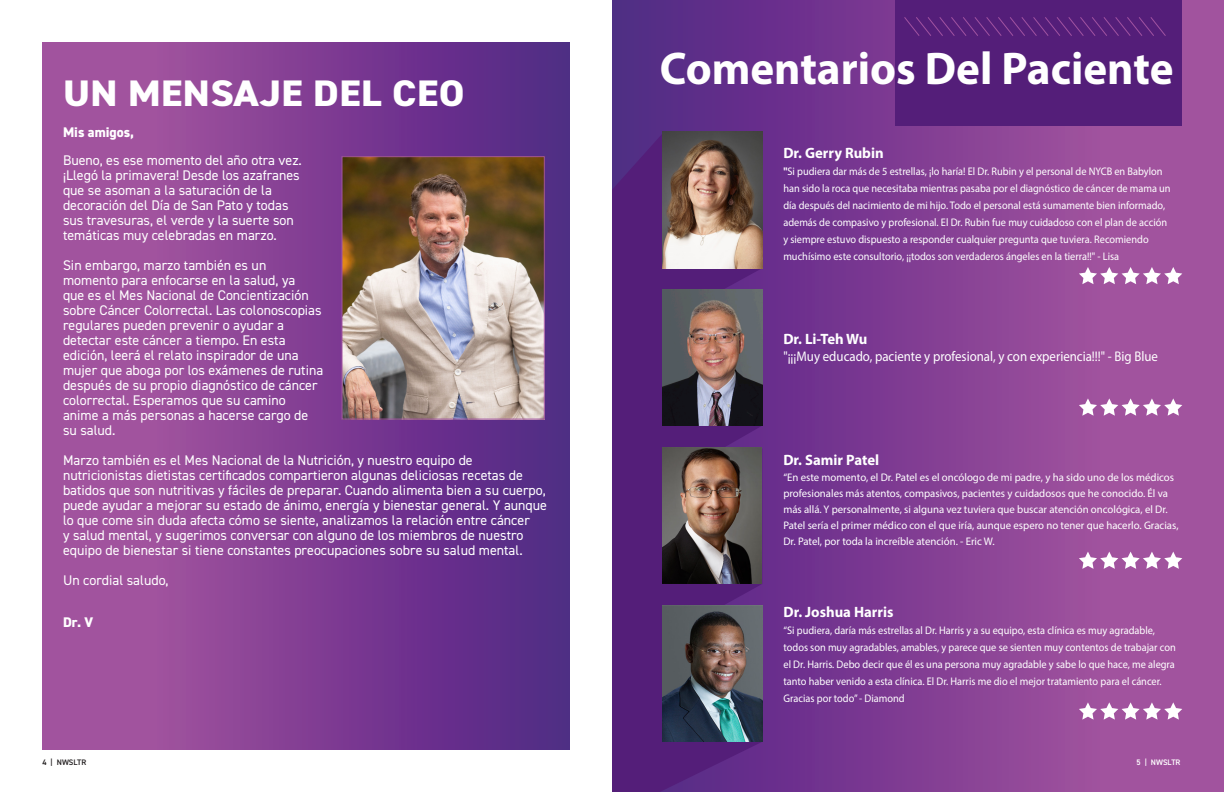
<style>
.page{position:relative;width:1224px;height:792px;background:#fff}
.page>*{position:absolute;margin:0;border:0;box-sizing:border-box;transform-origin:0 0}
.t1{font:700 46px "Myriad Pro";color:#fff}
.Quote_centered{font:800 37px "DIN2014";letter-spacing:.01em;color:#fff;scale:1.1 1}
.t2{font:700 15px "Myriad Pro";color:#fff}
.Quote_centered-2{font:14px/15px "DIN2014";color:#fff}
.t3{font:14px "Myriad Pro";color:#fff;scale:.92 1}
.Quote_centered-3{font:800 14px "DIN2014";color:#fff}
.t4{font:11px/17px "Myriad Pro";color:#fff;scale:.94 1}
.t5{font:11px/16px "Myriad Pro";color:#fff}
.t6{font:600 8px "DIN2014";color:#231f20}
.t7{font:600 8px "DIN2014";color:#fff}
.s1{font-weight:700}
</style>
<div class="page">
<div style="left:43px;top:43px;width:527px;height:707px;background:linear-gradient(to right,#af59a2,#522685)"></div>
<img style="left:344px;top:158px;width:199px;height:260px">
<div style="left:342px;top:156px;width:203px;height:264px;border:1px solid #a153a1"></div>
<div style="left:612px;top:0;width:612px;height:792px;background:linear-gradient(to right,#512685,#ae58a2)"></div>
<svg style="left:612px;top:132px;width:150px;height:660px;background:#55217a"></svg>
<img style="left:663px;top:132px;width:99px;height:136px">
<img style="left:663px;top:290px;width:99px;height:136px">
<img style="left:663px;top:447px;width:98px;height:137px">
<img style="left:663px;top:605px;width:99px;height:137px">
<svg style="left:1079px;top:267px;width:103px;height:17px"></svg>
<svg style="left:1079px;top:398px;width:103px;height:18px"></svg>
<svg style="left:1079px;top:552px;width:103px;height:17px"></svg>
<svg style="left:1079px;top:702px;width:103px;height:18px"></svg>
<div style="left:896px;top:0;width:286px;height:126px;background:#541e79"></div>
<svg style="left:904px;top:17px;width:262px;height:19px"></svg>
<p class="Quote_centered" style="left:63px;top:69px;width:366px">UN MENSAJE DEL CEO</p>
<p class="Quote_centered-3" style="left:63px;top:123px;width:73px">Mis amigos,</p>
<p class="Quote_centered-2" style="left:63px;top:153px;width:240px">Bueno, es ese momento del año otra vez. ¡Llegó la primavera! Desde los azafranes que se asoman a la saturación de la decoración del Día de San Pato y todas sus travesuras, el verde y la suerte son temáticas muy celebradas en marzo.</p>
<p class="Quote_centered-2" style="left:63px;top:258px;width:262px">Sin embargo, marzo también es un momento para enfocarse en la salud, ya<br>que es el Mes Nacional de Concientización sobre Cáncer Colorrectal. Las colonoscopias regulares pueden prevenir o ayudar a detectar este cáncer a tiempo. En esta edición, leerá el relato inspirador de una mujer que aboga por los exámenes de rutina después de su propio diagnóstico de cáncer colorrectal. Esperamos que su camino anime a más personas a hacerse cargo de su salud.</p>
<p class="Quote_centered-2" style="left:63px;top:453px;width:486px">Marzo también es el Mes Nacional de la Nutrición, y nuestro equipo de nutricionistas dietistas certificados compartieron algunas deliciosas recetas de batidos que son nutritivas y fáciles de preparar. Cuando alimenta bien a su cuerpo, puede ayudar a mejorar su estado de ánimo, energía y bienestar general. Y aunque lo que come sin duda afecta cómo se siente, analizamos la relación entre cáncer<br>y salud mental, y sugerimos conversar con alguno de los miembros de nuestro equipo de bienestar si tiene constantes preocupaciones sobre su salud mental.</p>
<p class="Quote_centered-2" style="left:63px;top:573px;width:107px">Un cordial saludo,</p>
<p class="Quote_centered-3" style="left:63px;top:613px;width:32px">Dr. V</p>
<p class="t1" style="left:660px;top:39px;width:515px">Comentarios Del Paciente</p>
<p class="t2" style="left:783px;top:143px;width:102px">Dr. Gerry Rubin</p>
<p class="t4" style="left:783px;top:163px;width:414px"><span class="s1">"</span>Si pudiera dar más de 5 estrellas, ¡lo haría! El Dr. Rubin y el personal de NYCB en Babylon han sido la roca que necesitaba mientras pasaba por el diagnóstico de cáncer de mama un día después del nacimiento de mi hijo. Todo el personal está sumamente bien informado, además de compasivo y profesional. El Dr. Rubin fue muy cuidadoso con el plan de acción y siempre estuvo dispuesto a responder cualquier pregunta que tuviera. Recomiendo muchísimo este consultorio, ¡¡todos son verdaderos ángeles en la tierra!!" - Lisa</p>
<p class="t2" style="left:783px;top:329px;width:86px">Dr. Li-Teh Wu</p>
<p class="t3" style="left:783px;top:347px;width:409px">"¡¡¡Muy educado, paciente y profesional, y con experiencia!!!" - Big Blue</p>
<p class="t2" style="left:783px;top:451px;width:97px">Dr. Samir Patel</p>
<p class="t5" style="left:783px;top:470px;width:397px">“En este momento, el Dr. Patel es el oncólogo de mi padre, y ha sido uno de los médicos profesionales más atentos, compasivos, pacientes y cuidadosos que he conocido. Él va más allá. Y personalmente, si alguna vez tuviera que buscar atención oncológica, el Dr.<br>Patel sería el primer médico con el que iría, aunque espero no tener que hacerlo. Gracias, Dr. Patel, por toda la increíble atención. - Eric W.</p>
<p class="t2" style="left:783px;top:602px;width:112px">Dr. Joshua Harris</p>
<p class="t4" style="left:783px;top:621px;width:419px">“Si pudiera, daría más estrellas al Dr. Harris y a su equipo, esta clínica es muy agradable, todos son muy agradables, amables, y parece que se sienten muy contentos de trabajar con el Dr. Harris. Debo decir que él es una persona muy agradable y sabe lo que hace, me alegra tanto haber venido a esta clínica. El Dr. Harris me dio el mejor tratamiento para el cáncer.<br>Gracias por todo” - Diamond</p>
<p class="t6" style="left:42px;top:757px;width:45px">4 | NWSLTR</p>
<p class="t7" style="left:1137px;top:757px;width:45px">5 | NWSLTR</p>
</div>
